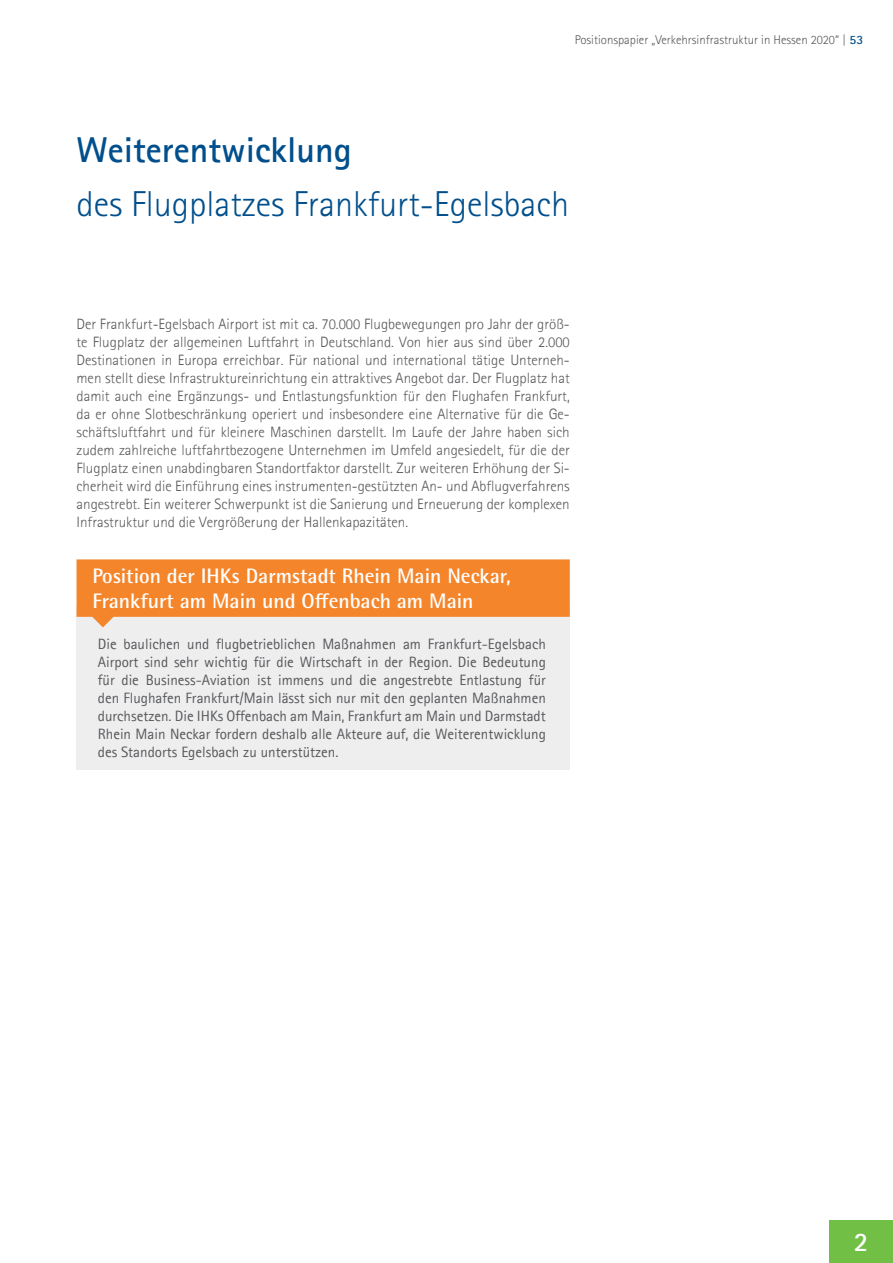
<style>
.page{position:relative;width:893px;height:1263px;background:#fff}
.page>*{position:absolute;margin:0;border:0;box-sizing:border-box;transform-origin:0 0}
.Headline{font:300 36px "Rotis Sans Serif";color:#004f8c}
.Headline-2{font:700 36px "Agfa Rotis Sans Serif";color:#004f8c}
.Feld{font:700 27px "Agfa Rotis Sans Serif";color:#fff}
.Fließtext{font:700 21px "Rotis Semi Sans Pro";color:#fff}
.Aufzählung{font:300 15px/18px "Agfa Rotis Sans Serif";color:#57585a;text-align:justify}
.Fließtext-2{font:15px/18px "Agfa Rotis Sans Serif";color:#57585a;text-align:justify}
.t1{font:300 12.75px "Rotis Sans Serif";color:#57585a}
.s1{font-weight:700;color:#004f8c}
</style>
<div class="page">
<div style="left:77px;top:606px;width:493px;height:164px;background:#eeeeef"></div>
<svg style="left:77px;top:559px;width:493px;height:68px;background:#f49548"></svg>
<div style="left:829px;top:1220px;width:64px;height:43px;background:#71bf44"></div>
<p class="t1" style="left:575px;top:32px;width:290px">Positionspapier „Verkehrsinfrastruktur in Hessen 2020“ | <span class="s1">53</span></p>
<p class="Headline-2" style="left:77px;top:127px;width:277px">Weiterentwicklung</p>
<p class="Headline" style="left:77px;top:183px;width:494px">des Flugplatzes Frankfurt-Egelsbach</p>
<p class="Aufzählung" style="left:77px;top:315px;width:495px">Der Frankfurt-Egelsbach Airport ist mit ca. 70.000 Flugbewegungen pro Jahr der größ&shy;te Flugplatz der allgemeinen Luftfahrt in Deutschland. Von hier aus sind über 2.000<br>Destinationen in Europa erreichbar. Für national und international tätige Unterneh&shy;men stellt diese Infrastruktureinrichtung ein attraktives Angebot dar. Der Flugplatz hat damit auch eine Ergänzungs- und Entlastungsfunktion für den Flughafen Frankfurt, da er ohne Slotbeschränkung operiert und insbesondere eine Alternative für die Ge&shy;schäftsluftfahrt und für kleinere Maschinen darstellt. Im Laufe der Jahre haben sich zudem zahlreiche luftfahrtbezogene Unternehmen im Umfeld angesiedelt, für die der Flugplatz einen unabdingbaren Standortfaktor darstellt. Zur weiteren Erhöhung der Si&shy;cherheit wird die Einführung eines instrumenten-gestützten An- und Abflugverfahrens angestrebt. Ein weiterer Schwerpunkt ist die Sanierung und Erneuerung der komplexen Infrastruktur und die Vergrößerung der Hallenkapazitäten.</p>
<p class="Fließtext" style="left:92px;top:563px;width:420px">Position der IHKs Darmstadt Rhein Main Neckar,</p>
<p class="Fließtext" style="left:92px;top:588px;width:383px">Frankfurt am Main und Offenbach am Main</p>
<p class="Fließtext-2" style="left:98px;top:634px;width:450px">Die baulichen und flugbetrieblichen Maßnahmen am Frankfurt-Egelsbach Airport sind sehr wichtig für die Wirtschaft in der Region. Die Bedeutung für die Business-Aviation ist immens und die angestrebte Entlastung für den Flughafen Frankfurt/Main lässt sich nur mit den geplanten Maßnahmen durchsetzen. Die IHKs Offenbach am Main, Frankfurt am Main und Darmstadt Rhein Main Neckar fordern deshalb alle Akteure auf, die Weiterentwicklung des Standorts Egelsbach zu unterstützen.</p>
<p class="Feld" style="left:854px;top:1225px;width:16px">2</p>
</div>
